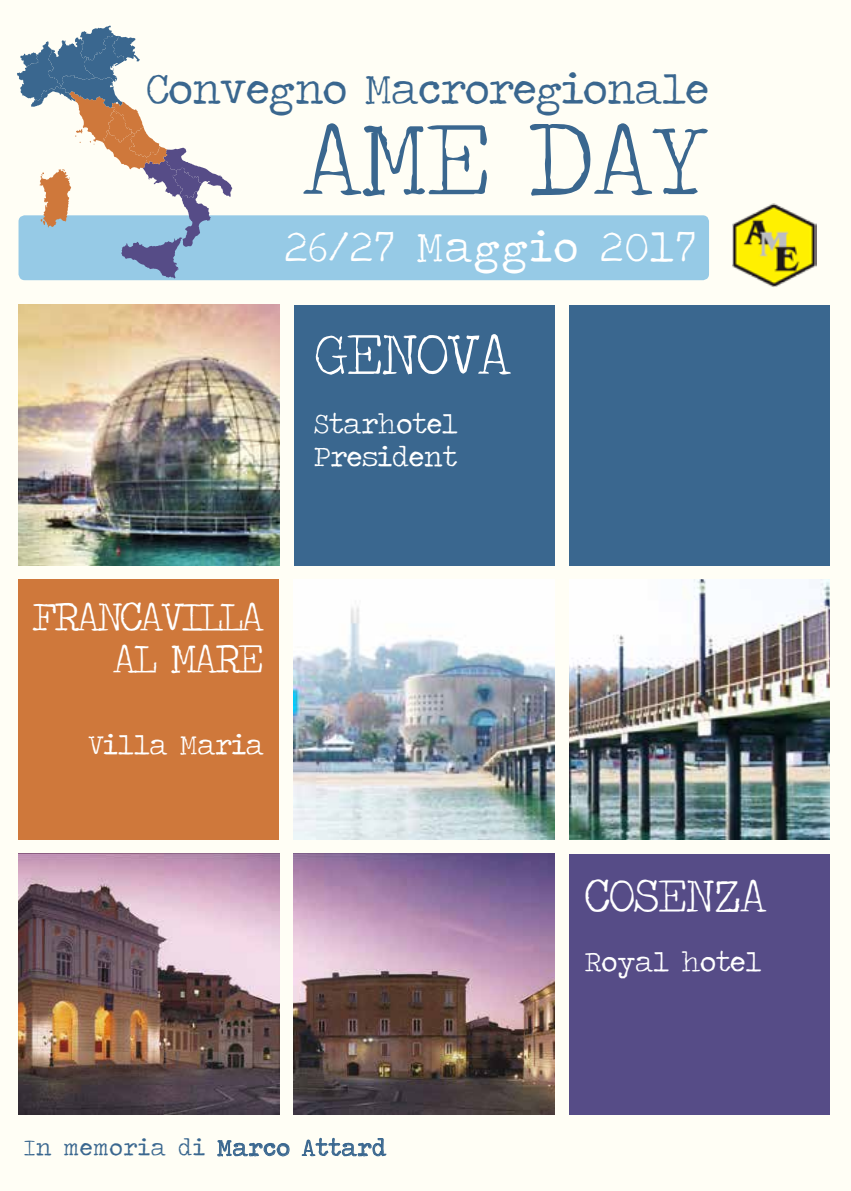
<style>
.page{position:relative;width:851px;height:1191px;background:#fff}
.page>*{position:absolute;margin:0;border:0;box-sizing:border-box;transform-origin:0 0}
.t1{font:110px "Traveling Typewriter";letter-spacing:-.02em;color:#3a678f}
.t2{font:61.8px "Traveling Typewriter";letter-spacing:-.04em;color:#fff}
.t3{font:49.4px "Traveling Typewriter";letter-spacing:-.04em;color:#fff}
.t4{font:44px "Traveling Typewriter";letter-spacing:-.02em;color:#3a678f}
.t5{font:44px "Traveling Typewriter";letter-spacing:.03em;color:#fff}
.t6{font:43.2px/41.2px "Traveling Typewriter";letter-spacing:-.07em;color:#fff;text-align:right}
.t7{font:28.8px/33px "Traveling Typewriter";letter-spacing:-.01em;color:#fff}
.t8{font:24px "Traveling Typewriter";letter-spacing:.03em;color:#3a678f}
</style>
<div class="page">
<div style="left:16px;top:25px;width:814px;height:1128px;background:#fffef5"></div>
<img style="left:19px;top:305px;width:260px;height:260px">
<div style="left:294px;top:305px;width:260px;height:260px;background:#3a678f"></div>
<div style="left:19px;top:579px;width:260px;height:261px;background:#cf783b"></div>
<img style="left:294px;top:579px;width:260px;height:261px">
<div style="left:569px;top:305px;width:260px;height:260px;background:#3a678f"></div>
<img style="left:569px;top:579px;width:260px;height:261px">
<img style="left:19px;top:853px;width:260px;height:261px">
<img style="left:294px;top:853px;width:260px;height:261px">
<div style="left:569px;top:853px;width:260px;height:261px;background:#564c87"></div>
<div style="left:19px;top:215px;width:690px;height:65px;background:#96cae6;border-radius:6px"></div>
<img style="left:731px;top:202px;width:85px;height:85px">
<svg style="left:17px;top:26px;width:215px;height:252px"></svg>
<svg style="left:216px;top:1133px;width:73px;height:24px"></svg>
<svg style="left:301px;top:1137px;width:86px;height:20px"></svg>
<h3 class="t4" style="left:146px;top:60px;width:564px">Convegno Macroregionale</h3>
<h1 class="t1" style="left:302px;top:86px;width:408px">AME DAY</h1>
<h3 class="t5" style="left:284px;top:218px;width:413px">26/27 Maggio 2017</h3>
<h2 class="t2" style="left:314px;top:313px;width:199px">GENOVA</h2>
<p class="t7" style="left:314px;top:406px;width:145px">Starhotel<br>President</p>
<h3 class="t6" style="left:32px;top:595px;width:233px">FRANCAVILLA<br>AL MARE</h3>
<p class="t7" style="left:88px;top:727px;width:177px">Villa Maria</p>
<p class="t8" style="left:24px;top:1131px;width:364px">In memoria di Marco Attard</p>
<h3 class="t3" style="left:584px;top:862px;width:184px">COSENZA</h3>
<p class="t7" style="left:584px;top:944px;width:179px">Royal hotel</p>
</div>
